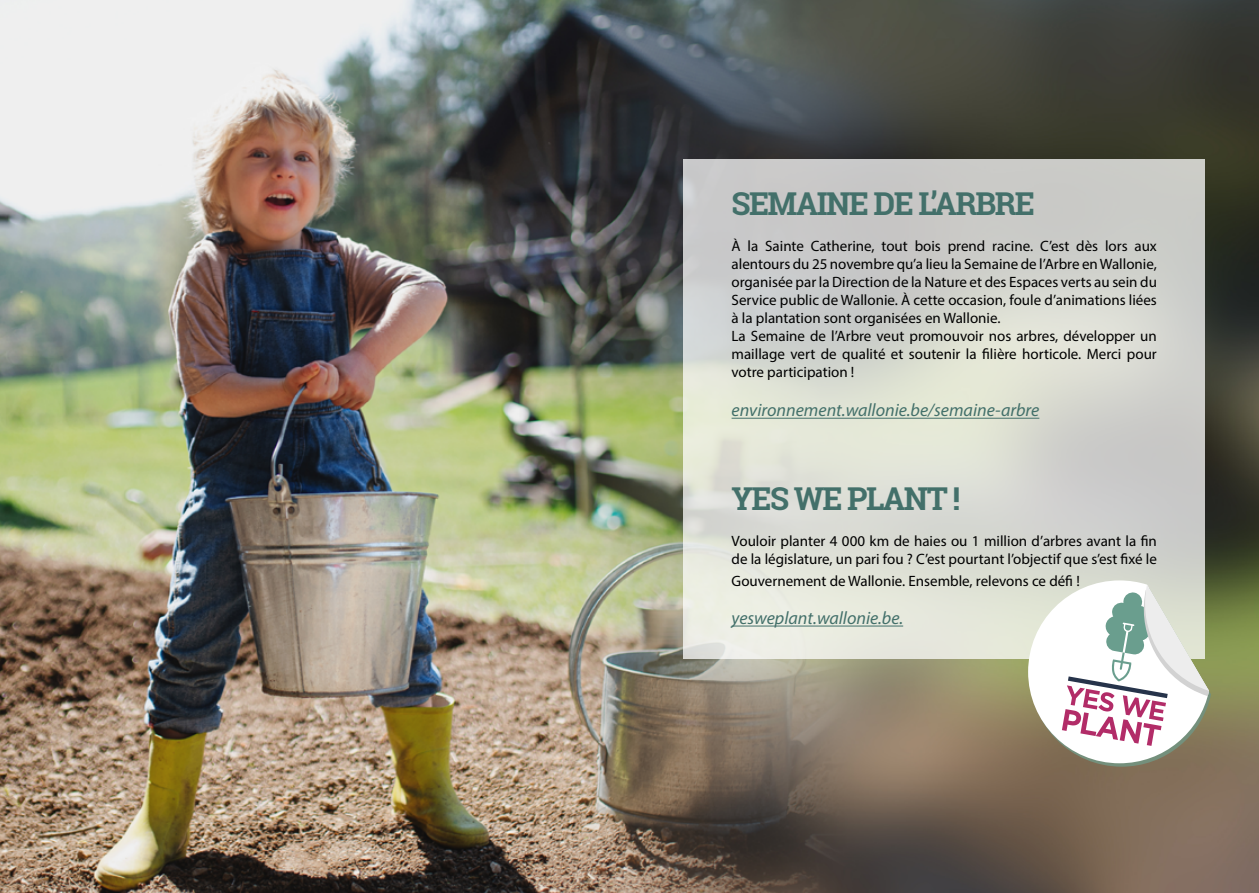
<style>
.page{position:relative;width:1259px;height:893px;background:#fff}
.page>*{position:absolute;margin:0;border:0;box-sizing:border-box;transform-origin:0 0}
.t1{font:700 31.5px "Roboto Slab";letter-spacing:-.05em;color:#43706a}
.t2{font:italic 18px "Myriad Pro";color:#43706a}
.t3{font:15px/18px "Myriad Pro";color:#000}
</style>
<div class="page">
<img style="left:0;top:0;width:1259px;height:893px">
<svg style="left:683px;top:159px;width:522px;height:500px;background:#d5d7d0"></svg>
<hr style="left:731px;top:418px;width:308px;height:1px;background:#43706a">
<hr style="left:731px;top:626px;width:172px;height:1px;background:#43706a">
<svg style="left:1028px;top:580px;width:183px;height:187px"></svg>
<h1 class="t1" style="left:731px;top:182px;width:305px">SEMAINE DE L’ARBRE</h1>
<p class="t3" style="left:731px;top:237px;width:427px">À la Sainte Catherine, tout bois prend racine. C’est dès lors aux alentours du 25 novembre qu’a lieu la Semaine de l’Arbre en Wallonie, organisée par la Direction de la Nature et des Espaces verts au sein du Service public de Wallonie. À cette occasion, foule d’animations liées à la plantation sont organisées en Wallonie.<br>La Semaine de l’Arbre veut promouvoir nos arbres, développer un maillage vert de qualité et soutenir la filière horticole. Merci pour votre participation !</p>
<p class="t2" style="left:731px;top:399px;width:309px">environnement.wallonie.be/semaine-arbre</p>
<h1 class="t1" style="left:731px;top:477px;width:230px">YES WE PLANT !</h1>
<p class="t3" style="left:731px;top:532px;width:427px">Vouloir planter 4 000 km de haies ou 1 million d’arbres avant la fin de la législature, un pari fou ? C’est pourtant l’objectif que s’est fixé le</p>
<p class="t3" style="left:731px;top:571px;width:350px">Gouvernement de Wallonie. Ensemble, relevons ce défi !</p>
<p class="t2" style="left:731px;top:607px;width:173px">yesweplant.wallonie.be.</p>
</div>
